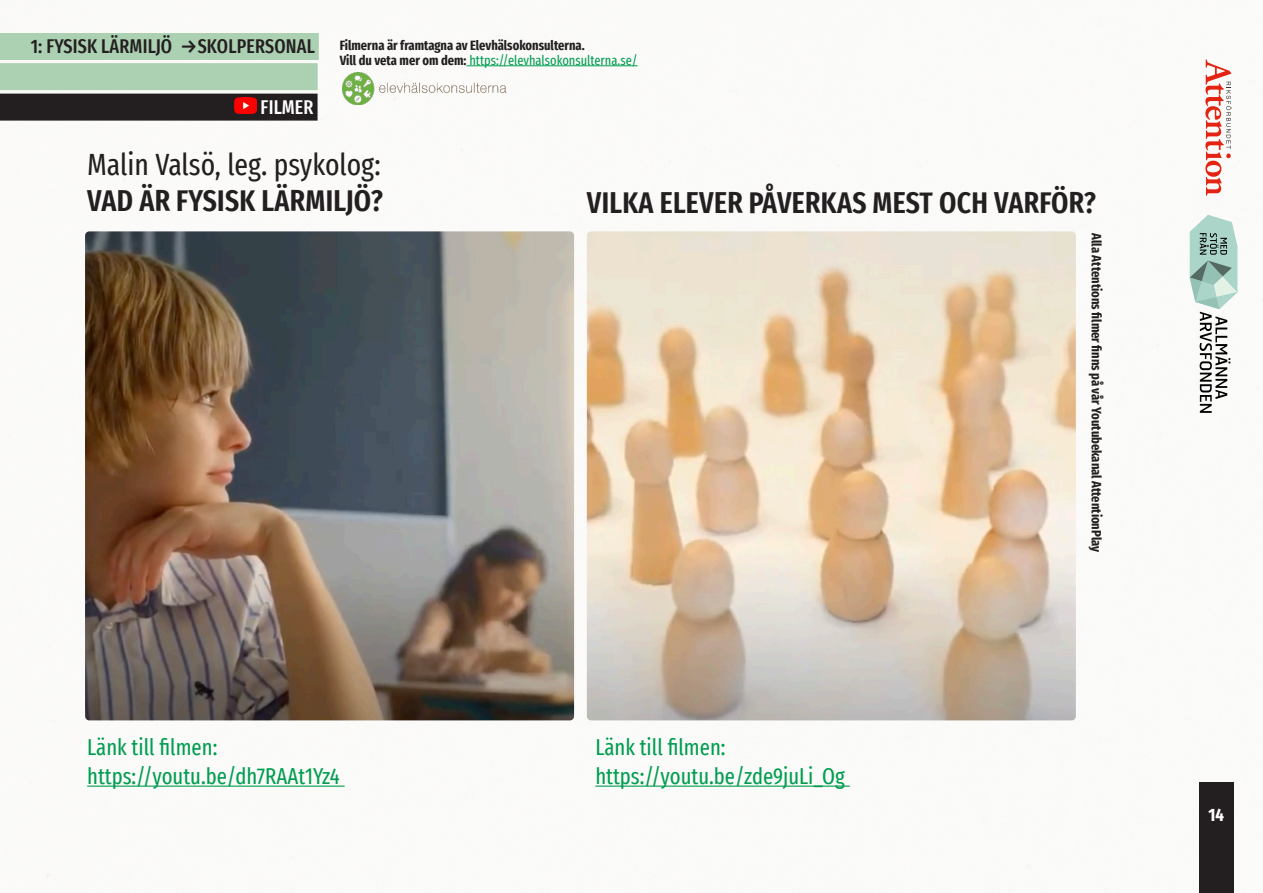
<style>
.page{position:relative;width:1263px;height:893px;background:#fff}
.page>*{position:absolute;margin:0;border:0;box-sizing:border-box;transform-origin:0 0}
.t1{font:600 extra-condensed 30px "Fira Sans";letter-spacing:.01em;color:#231f20}
.t2{font:extra-condensed 30px "Fira Sans";color:#231f20}
.t3{font:extra-condensed 22.5px "Fira Sans";color:#009d50}
.t4{font:500 extra-condensed 19.5px "Fira Sans";letter-spacing:.01em;color:#231f20}
.t5{font:500 extra-condensed 19.5px "Fira Sans";letter-spacing:.01em;color:#fff}
.t6{font:700 extra-condensed 18px "Fira Sans";color:#fff}
.t7{font:700 extra-condensed 13.5px "Fira Sans";color:#231f20}
.t8{font:extra-condensed 13.5px "Fira Sans";color:#009d50}
.s1{font-weight:700;color:#231f20}
</style>
<div class="page">
<svg style="left:1205px;top:59px;width:27px;height:137px"></svg>
<div style="left:1199px;top:782px;width:34px;height:111px;background:#231f20"></div>
<svg style="left:1190px;top:215px;width:47px;height:198px"></svg>
<img style="left:85px;top:231px;width:489px;height:489px">
<img style="left:587px;top:231px;width:489px;height:489px">
<hr style="left:87px;top:786px;width:258px;height:1px;background:#009d50">
<hr style="left:595px;top:786px;width:255px;height:1px;background:#009d50">
<div style="left:0;top:33px;width:319px;height:27px;background:#acd0b2"></div>
<div style="left:0;top:63px;width:318px;height:27px;background:#acd0b2"></div>
<div style="left:0;top:94px;width:318px;height:27px;background:#231f20"></div>
<img style="left:234px;top:98px;width:22px;height:15px">
<img style="left:342px;top:73px;width:164px;height:32px">
<hr style="left:466px;top:65px;width:172px;height:1px;background:#009d50">
<p class="t4" style="left:31px;top:31px;width:285px">1: FYSISK LÄRMILJÖ →SKOLPERSONAL</p>
<p class="t5" style="left:261px;top:92px;width:54px">FILMER</p>
<p class="t7" style="left:340px;top:34px;width:247px">Filmerna är framtagna av Elevhälsokonsulterna.</p>
<p class="t8" style="left:340px;top:50px;width:299px"><span class="s1">Vill du veta mer om dem:</span> https://elevhalsokonsulterna.se/</p>
<p class="t2" style="left:87px;top:142px;width:295px">Malin Valsö, leg. psykolog:</p>
<p class="t1" style="left:87px;top:176px;width:297px">VAD ÄR FYSISK LÄRMILJÖ?</p>
<p class="t1" style="left:587px;top:178px;width:511px">VILKA ELEVER PÅVERKAS MEST OCH VARFÖR?</p>
<p class="t3" style="left:87px;top:730px;width:132px">Länk till filmen:</p>
<p class="t3" style="left:87px;top:760px;width:254px">https://youtu.be/dh7RAAt1Yz4</p>
<p class="t3" style="left:595px;top:730px;width:132px">Länk till filmen:</p>
<p class="t3" style="left:595px;top:760px;width:251px">https://youtu.be/zde9juLi_Og</p>
<p class="t7" style="left:1108px;top:233px;width:320px;rotate:90deg">Alla Attentions filmer finns på vår Youtubekanal AttentionPlay</p>
<h3 class="t6" style="left:1208px;top:799px;width:17px">14</h3>
</div>
